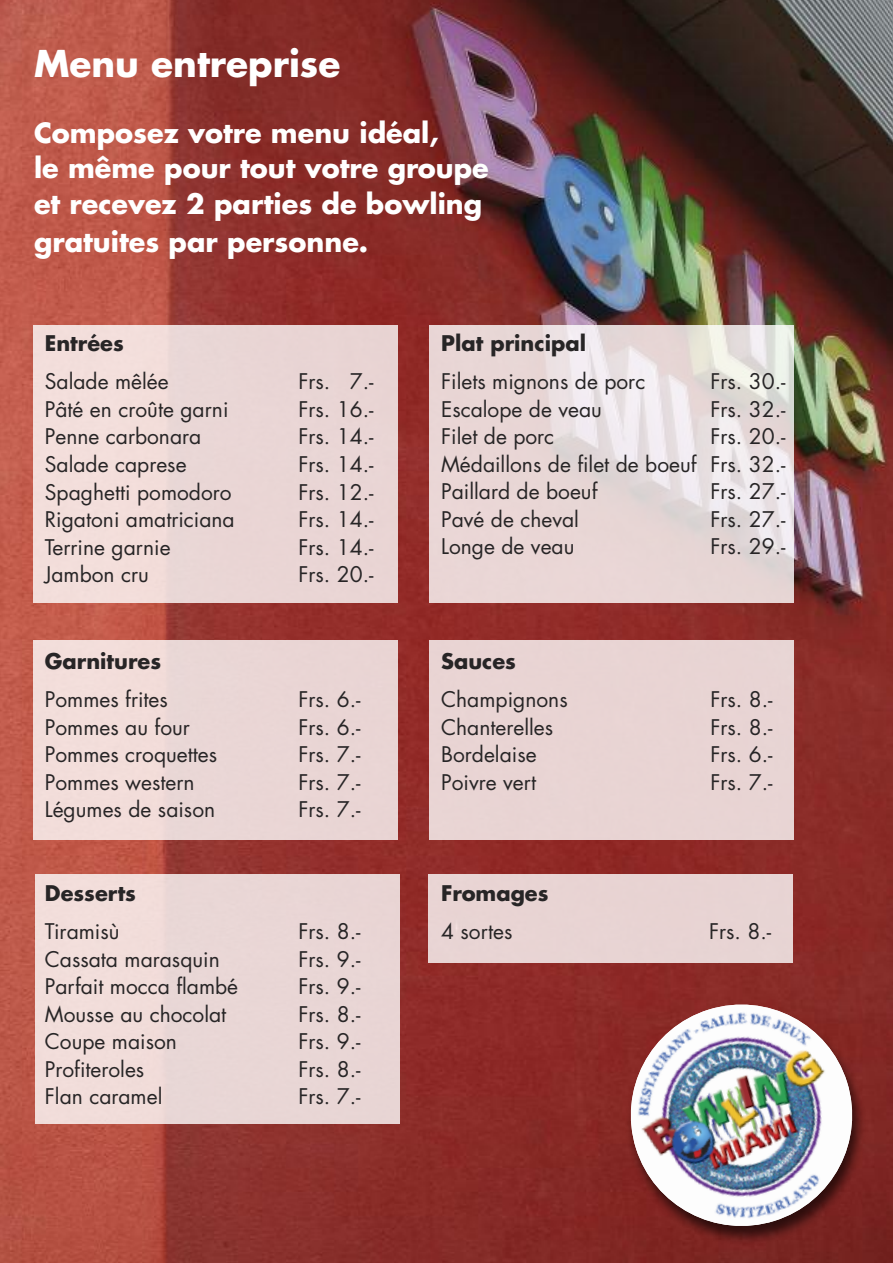
<style>
.page{position:relative;width:893px;height:1263px;background:#fff}
.page>*{position:absolute;margin:0;border:0;box-sizing:border-box;transform-origin:0 0}
.t1{font:700 36px "Futura";color:#fff}
.t2{font:700 27.15px/35.4px "Futura";color:#fff}
.t3{font:21px/27.6px "Futura";color:#272526;text-align:justify}
.t4{font:700 21px "Futura";color:#272526}
</style>
<div class="page">
<img style="left:0;top:0;width:893px;height:1263px">
<div style="left:33px;top:326px;width:364px;height:277px;background:#ead6d5"></div>
<img style="left:593px;top:967px;width:300px;height:296px">
<img style="left:618px;top:991px;width:247px;height:248px">
<div style="left:33px;top:640px;width:365px;height:199px;background:#ead6d5"></div>
<div style="left:35px;top:874px;width:365px;height:250px;background:#e9d7d6"></div>
<div style="left:429px;top:326px;width:365px;height:277px;background:#fff;opacity:.81"></div>
<div style="left:429px;top:640px;width:365px;height:199px;background:#e8d4d3"></div>
<div style="left:428px;top:874px;width:365px;height:89px;background:#e8d4d3"></div>
<h1 class="t1" style="left:34px;top:48px;width:308px">Menu entreprise</h1>
<p class="t2" style="left:34px;top:117px;width:456px">Composez votre menu idéal,<br>le même pour tout votre groupe et recevez 2 parties de bowling</p>
<p class="t2" style="left:34px;top:226px;width:336px">gratuites par personne.</p>
<p class="t4" style="left:45px;top:334px;width:80px">Entrées</p>
<p class="t3" style="left:45px;top:370px;width:125px">Salade mêlée</p>
<p class="t3" style="left:298px;top:370px;width:77px">Frs. 7.-</p>
<p class="t3" style="left:45px;top:397px;width:185px">Pâté en croûte garni</p>
<p class="t3" style="left:298px;top:397px;width:77px">Frs. 16.-</p>
<p class="t3" style="left:45px;top:425px;width:158px">Penne carbonara</p>
<p class="t3" style="left:298px;top:425px;width:77px">Frs. 14.-</p>
<p class="t3" style="left:45px;top:452px;width:143px">Salade caprese</p>
<p class="t3" style="left:298px;top:452px;width:77px">Frs. 14.-</p>
<p class="t3" style="left:45px;top:480px;width:188px">Spaghetti pomodoro</p>
<p class="t3" style="left:298px;top:480px;width:77px">Frs. 12.-</p>
<p class="t3" style="left:45px;top:507px;width:191px">Rigatoni amatriciana</p>
<p class="t3" style="left:298px;top:507px;width:77px">Frs. 14.-</p>
<p class="t3" style="left:45px;top:535px;width:127px">Terrine garnie</p>
<p class="t3" style="left:298px;top:535px;width:77px">Frs. 14.-</p>
<p class="t3" style="left:45px;top:562px;width:106px">Jambon cru</p>
<p class="t3" style="left:298px;top:562px;width:77px">Frs. 20.-</p>
<p class="t4" style="left:45px;top:651px;width:118px">Garnitures</p>
<p class="t3" style="left:45px;top:687px;width:124px">Pommes frites</p>
<p class="t3" style="left:298px;top:687px;width:64px">Frs. 6.-</p>
<p class="t3" style="left:45px;top:715px;width:147px">Pommes au four</p>
<p class="t3" style="left:298px;top:715px;width:64px">Frs. 6.-</p>
<p class="t3" style="left:45px;top:742px;width:174px">Pommes croquettes</p>
<p class="t3" style="left:298px;top:742px;width:64px">Frs. 7.-</p>
<p class="t3" style="left:45px;top:770px;width:151px">Pommes western</p>
<p class="t3" style="left:298px;top:770px;width:64px">Frs. 7.-</p>
<p class="t3" style="left:45px;top:797px;width:172px">Légumes de saison</p>
<p class="t3" style="left:298px;top:797px;width:64px">Frs. 7.-</p>
<p class="t4" style="left:45px;top:884px;width:93px">Desserts</p>
<p class="t3" style="left:45px;top:919px;width:76px">Tiramisù</p>
<p class="t3" style="left:298px;top:919px;width:64px">Frs. 8.-</p>
<p class="t3" style="left:45px;top:947px;width:176px">Cassata marasquin</p>
<p class="t3" style="left:298px;top:947px;width:64px">Frs. 9.-</p>
<p class="t3" style="left:45px;top:974px;width:195px">Parfait mocca flambé</p>
<p class="t3" style="left:298px;top:974px;width:64px">Frs. 9.-</p>
<p class="t3" style="left:45px;top:1002px;width:183px">Mousse au chocolat</p>
<p class="t3" style="left:298px;top:1002px;width:64px">Frs. 8.-</p>
<p class="t3" style="left:45px;top:1029px;width:134px">Coupe maison</p>
<p class="t3" style="left:298px;top:1029px;width:64px">Frs. 9.-</p>
<p class="t3" style="left:45px;top:1057px;width:101px">Profiteroles</p>
<p class="t3" style="left:298px;top:1057px;width:64px">Frs. 8.-</p>
<p class="t3" style="left:45px;top:1085px;width:119px">Flan caramel</p>
<p class="t3" style="left:298px;top:1085px;width:64px">Frs. 7.-</p>
<p class="t4" style="left:441px;top:334px;width:146px">Plat principal</p>
<p class="t3" style="left:441px;top:369px;width:206px">Filets mignons de porc</p>
<p class="t3" style="left:710px;top:369px;width:77px">Frs. 30.-</p>
<p class="t3" style="left:441px;top:397px;width:162px">Escalope de veau</p>
<p class="t3" style="left:710px;top:397px;width:77px">Frs. 32.-</p>
<p class="t3" style="left:441px;top:424px;width:115px">Filet de porc</p>
<p class="t3" style="left:441px;top:424px;width:346px;text-indent:269px">Frs. 20.- Médaillons de filet de boeuf Frs. 32.- Paillard de boeuf</p>
<p class="t3" style="left:710px;top:480px;width:77px">Frs. 27.-</p>
<p class="t3" style="left:441px;top:507px;width:139px">Pavé de cheval</p>
<p class="t3" style="left:710px;top:507px;width:77px">Frs. 27.-</p>
<p class="t3" style="left:441px;top:535px;width:135px">Longe de veau</p>
<p class="t3" style="left:710px;top:535px;width:77px">Frs. 29.-</p>
<p class="t4" style="left:441px;top:651px;width:76px">Sauces</p>
<p class="t3" style="left:441px;top:687px;width:128px">Champignons</p>
<p class="t3" style="left:710px;top:687px;width:64px">Frs. 8.-</p>
<p class="t3" style="left:441px;top:715px;width:114px">Chanterelles</p>
<p class="t3" style="left:710px;top:715px;width:64px">Frs. 8.-</p>
<p class="t3" style="left:441px;top:742px;width:97px">Bordelaise</p>
<p class="t3" style="left:710px;top:742px;width:64px">Frs. 6.-</p>
<p class="t3" style="left:441px;top:770px;width:97px">Poivre vert</p>
<p class="t3" style="left:710px;top:770px;width:64px">Frs. 7.-</p>
<p class="t4" style="left:441px;top:884px;width:109px">Fromages</p>
<p class="t3" style="left:441px;top:919px;width:73px">4 sortes</p>
<p class="t3" style="left:709px;top:919px;width:64px">Frs. 8.-</p>
</div>
